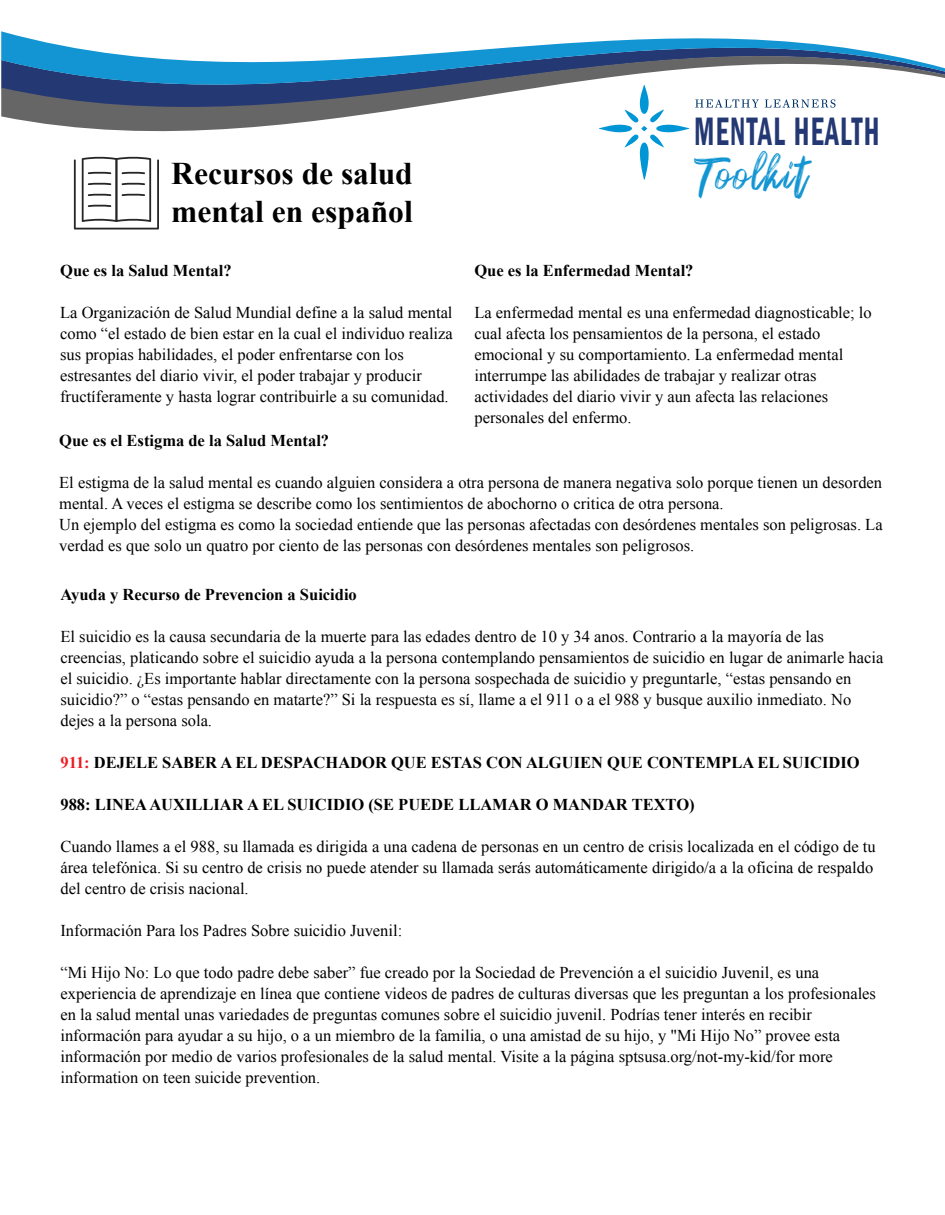
<style>
.page{position:relative;width:945px;height:1215px;background:#fff}
.page>*{position:absolute;margin:0;border:0;box-sizing:border-box;transform-origin:0 0}
.t1{font:600 39.9px "Franklin Gothic Cond ITC";letter-spacing:.05em;color:#243874;scale:.66 1}
.t2{font:39.3px "Sparose";letter-spacing:.05em;color:#1295d2}
.t3{font:700 31.5px/37.8px "Times New Roman";color:#000}
.t4{font:16.5px/21px "Times New Roman";color:#000}
.t5{font:700 16.5px "Times New Roman";color:#000}
.s1{color:#ed1c24}
</style>
<div class="page">
<svg style="left:1px;top:31px;width:944px;height:148px"></svg>
<svg style="left:74px;top:156px;width:85px;height:74px"></svg>
<h3 class="t3" style="left:171px;top:154px;width:243px">Recursos de salud mental en español</h3>
<p class="t5" style="left:60px;top:259px;width:173px">Que es la Salud Mental?</p>
<p class="t4" style="left:60px;top:302px;width:394px">La Organización de Salud Mundial define a la salud mental como “el estado de bien estar en la cual el individuo realiza sus propias habilidades, el poder enfrentarse con los estresantes del diario vivir, el poder trabajar y producir fructíferamente y hasta lograr contribuirle a su comunidad.</p>
<h1 class="t1" style="left:694px;top:108px;width:283px">MENTAL HEALTH</h1>
<h2 class="t2" style="left:694px;top:147px;width:115px">Toolkit</h2>
<p class="t5" style="left:474px;top:259px;width:221px">Que es la Enfermedad Mental?</p>
<p class="t4" style="left:474px;top:302px;width:399px">La enfermedad mental es una enfermedad diagnosticable; lo cual afecta los pensamientos de la persona, el estado emocional y su comportamiento. La enfermedad mental interrumpe las abilidades de trabajar y realizar otras actividades del diario vivir y aun afecta las relaciones personales del enfermo.</p>
<p class="t5" style="left:59px;top:429px;width:271px">Que es el Estigma de la Salud Mental?</p>
<p class="t4" style="left:59px;top:472px;width:825px">El estigma de la salud mental es cuando alguien considera a otra persona de manera negativa solo porque tienen un desorden mental. A veces el estigma se describe como los sentimientos de abochorno o critica de otra persona.<br>Un ejemplo del estigma es como la sociedad entiende que las personas afectadas con desórdenes mentales son peligrosas. La verdad es que solo un quatro por ciento de las personas con desórdenes mentales son peligrosos.</p>
<p class="t5" style="left:60px;top:583px;width:298px">Ayuda y Recurso de Prevencion a Suicidio</p>
<p class="t4" style="left:60px;top:625px;width:824px">El suicidio es la causa secundaria de la muerte para las edades dentro de 10 y 34 anos. Contrario a la mayoría de las creencias, platicando sobre el suicidio ayuda a la persona contemplando pensamientos de suicidio en lugar de animarle hacia el suicidio. ¿Es importante hablar directamente con la persona sospechada de suicidio y preguntarle, “estas pensando en suicidio?” o “estas pensando en matarte?” Si la respuesta es sí, llame a el 911 o a el 988 y busque auxilio inmediato. No dejes a la persona sola.</p>
<p class="t5" style="left:60px;top:751px;width:801px"><span class="s1">911:</span> DEJELE SABER A EL DESPACHADOR QUE ESTAS CON ALGUIEN QUE CONTEMPLA EL SUICIDIO</p>
<p class="t5" style="left:60px;top:793px;width:636px">988: LINEA AUXILLIAR A EL SUICIDIO (SE PUEDE LLAMAR O MANDAR TEXTO)</p>
<p class="t4" style="left:60px;top:835px;width:817px">Cuando llames a el 988, su llamada es dirigida a una cadena de personas en un centro de crisis localizada en el código de tu área telefónica. Si su centro de crisis no puede atender su llamada serás automáticamente dirigido/a a la oficina de respaldo del centro de crisis nacional.</p>
<p class="t4" style="left:60px;top:919px;width:343px">Información Para los Padres Sobre suicidio Juvenil:</p>
<p class="t4" style="left:60px;top:961px;width:817px">“Mi Hijo No: Lo que todo padre debe saber” fue creado por la Sociedad de Prevención a el suicidio Juvenil, es una experiencia de aprendizaje en línea que contiene videos de padres de culturas diversas que les preguntan a los profesionales en la salud mental unas variedades de preguntas comunes sobre el suicidio juvenil. Podrías tener interés en recibir información para ayudar a su hijo, o a un miembro de la familia, o una amistad de su hijo, y "Mi Hijo No” provee esta información por medio de varios profesionales de la salud mental. Visite a la página sptsusa.org/not-my-kid/for more information on teen suicide prevention.</p>
</div>
